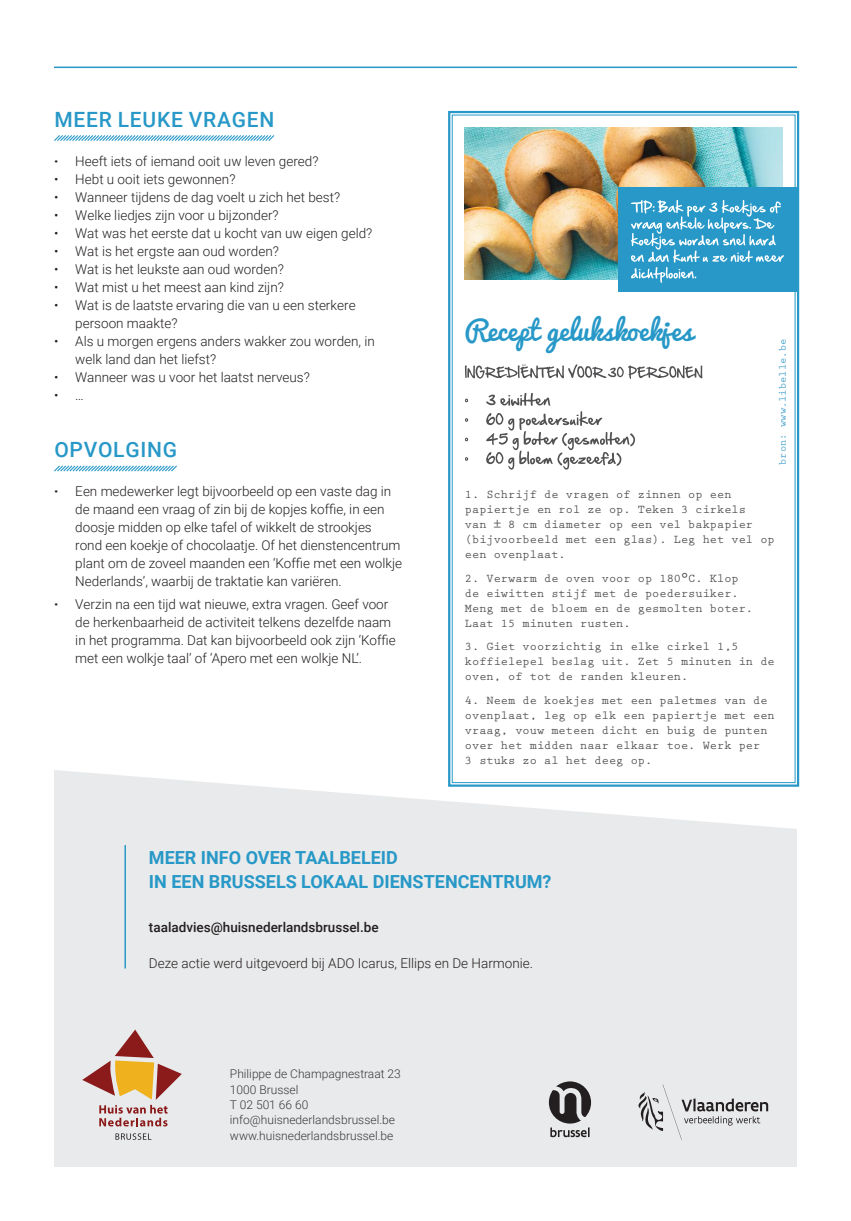
<style>
.page{position:relative;width:851px;height:1221px;background:#fff}
.page>*{position:absolute;margin:0;border:0;box-sizing:border-box;transform-origin:0 0}
.SubTitel{font:27px "Pacifico";color:#2798c7}
.titel_sub{font:500 21px "Roboto";letter-spacing:.035em;color:#2798c7}
.SubTitel-2{font:700 18px/24px "Roboto";color:#2798c7}
.Body_-_Inleiding{font:300 13.5px/18px "Roboto";color:#231f20}
.Body_-_Inleiding-2{font:500 13.5px "Roboto";color:#231f20}
.body{font:700 12px/15px "Prestige Elite Std";color:#515153}
.body-2{font:300 12px "Roboto";color:#383839}
.body-3{font:700 10.5px "Prestige Elite Std";color:#46a0cc}
.s1{font-weight:900}
</style>
<div class="page">
<div style="left:54px;top:770px;width:742px;height:396px;background:#e9eaeb"></div>
<svg style="left:54px;top:135px;width:221px;height:6px"></svg>
<svg style="left:54px;top:465px;width:123px;height:7px"></svg>
<hr style="left:124px;top:845px;width:2px;height:123px;background:#2798c7">
<hr style="left:54px;top:67px;width:742px;height:1px;background:#2798c7">
<svg style="left:447px;top:110px;width:353px;height:677px"></svg>
<img style="left:465px;top:128px;width:317px;height:151px">
<svg style="left:465px;top:364px;width:237px;height:15px"></svg>
<svg style="left:465px;top:393px;width:170px;height:76px"></svg>
<div style="left:618px;top:187px;width:178px;height:104px;background:#2798c7"></div>
<svg style="left:631px;top:200px;width:153px;height:83px"></svg>
<svg style="left:635px;top:1084px;width:133px;height:55px;background:#d2d2d3"></svg>
<svg style="left:549px;top:1081px;width:42px;height:56px;background:#848283"></svg>
<svg style="left:115px;top:1133px;width:36px;height:6px"></svg>
<svg style="left:82px;top:1029px;width:100px;height:97px;background:#d6b9a7"></svg>
<p class="titel_sub" style="left:54px;top:104px;width:221px">MEER LEUKE VRAGEN</p>
<p class="Body_-_Inleiding" style="left:54px;top:151px;width:266px"><span class="s1">·</span> Heeft iets of iemand ooit uw leven gered?</p>
<p class="Body_-_Inleiding" style="left:54px;top:169px;width:183px">• Hebt u ooit iets gewonnen?</p>
<p class="Body_-_Inleiding" style="left:54px;top:187px;width:287px">• Wanneer tijdens de dag voelt u zich het best?</p>
<p class="Body_-_Inleiding" style="left:54px;top:205px;width:226px">• Welke liedjes zijn voor u bijzonder?</p>
<p class="Body_-_Inleiding" style="left:54px;top:223px;width:320px">• Wat was het eerste dat u kocht van uw eigen geld?</p>
<p class="Body_-_Inleiding" style="left:54px;top:241px;width:226px">• Wat is het ergste aan oud worden?</p>
<p class="Body_-_Inleiding" style="left:54px;top:259px;width:231px">• Wat is het leukste aan oud worden?</p>
<p class="Body_-_Inleiding" style="left:54px;top:277px;width:231px">• Wat mist u het meest aan kind zijn?</p>
<p class="Body_-_Inleiding" style="left:75px;top:295px;width:282px;text-indent:-21px">• Wat is de laatste ervaring die van u een sterkere persoon maakte?</p>
<p class="Body_-_Inleiding" style="left:75px;top:331px;width:301px;text-indent:-21px">• Als u morgen ergens anders wakker zou worden, in welk land dan het liefst?</p>
<p class="Body_-_Inleiding" style="left:54px;top:367px;width:257px">• Wanneer was u voor het laatst nerveus?</p>
<p class="Body_-_Inleiding" style="left:54px;top:385px;width:31px">• …</p>
<p class="titel_sub" style="left:54px;top:435px;width:124px">OPVOLGING</p>
<p class="Body_-_Inleiding" style="left:75px;top:482px;width:328px;text-indent:-21px"><span class="s1">·</span> Een medewerker legt bijvoorbeeld op een vaste dag in de maand een vraag of zin bij de kopjes koffie, in een doosje midden op elke tafel of wikkelt de strookjes<br>rond een koekje of chocolaatje. Of het dienstencentrum plant om de zoveel maanden een ‘Koffie met een wolkje Nederlands’, waarbij de traktatie kan variëren.</p>
<p class="Body_-_Inleiding" style="left:75px;top:594px;width:322px;text-indent:-21px"><span class="s1">·</span> Verzin na een tijd wat nieuwe, extra vragen. Geef voor de herkenbaarheid de activiteit telkens dezelfde naam in het programma. Dat kan bijvoorbeeld ook zijn ‘Koffie met een wolkje taal’ of ‘Apero met een wolkje NL’.</p>
<p class="SubTitel" style="left:465px;top:315px;width:229px">Recept gelukskoekjes</p>
<p class="body-3" style="left:776px;top:465px;width:128px;rotate:-90deg">bron: www.libelle.be</p>
<p class="body" style="left:465px;top:487px;width:311px">1. Schrijf de vragen of zinnen op een papiertje en rol ze op. Teken 3 cirkels<br>van ± 8 cm diameter op een vel bakpapier (bijvoorbeeld met een glas). Leg het vel op een ovenplaat.</p>
<p class="body" style="left:465px;top:571px;width:290px">2. Verwarm de oven voor op 180°C. Klop de eiwitten stijf met de poedersuiker.<br>Meng met de bloem en de gesmolten boter.<br>Laat 15 minuten rusten.</p>
<p class="body" style="left:465px;top:639px;width:311px">3. Giet voorzichtig in elke cirkel 1,5 koffielepel beslag uit. Zet 5 minuten in de oven, of tot de randen kleuren.</p>
<p class="body" style="left:465px;top:693px;width:311px">4. Neem de koekjes met een paletmes van de ovenplaat, leg op elk een papiertje met een vraag, vouw meteen dicht en buig de punten over het midden naar elkaar toe. Werk per<br>3 stuks zo al het deeg op.</p>
<p class="SubTitel-2" style="left:149px;top:844px;width:404px">MEER INFO OVER TAALBELEID<br>IN EEN BRUSSELS LOKAAL DIENSTENCENTRUM?</p>
<p class="Body_-_Inleiding-2" style="left:149px;top:917px;width:231px">taaladvies@huisnederlandsbrussel.be</p>
<p class="Body_-_Inleiding" style="left:149px;top:953px;width:385px">Deze actie werd uitgevoerd bij ADO Icarus, Ellips en De Harmonie.</p>
<p class="body-2" style="left:230px;top:1065px;width:172px">Philippe de Champagnestraat 23</p>
<p class="body-2" style="left:230px;top:1080px;width:70px">1000 Brussel</p>
<p class="body-2" style="left:230px;top:1096px;width:80px">T 02 501 66 60</p>
<p class="body-2" style="left:230px;top:1111px;width:167px">info@huisnederlandsbrussel.be</p>
<p class="body-2" style="left:230px;top:1127px;width:165px">www.huisnederlandsbrussel.be</p>
</div>
